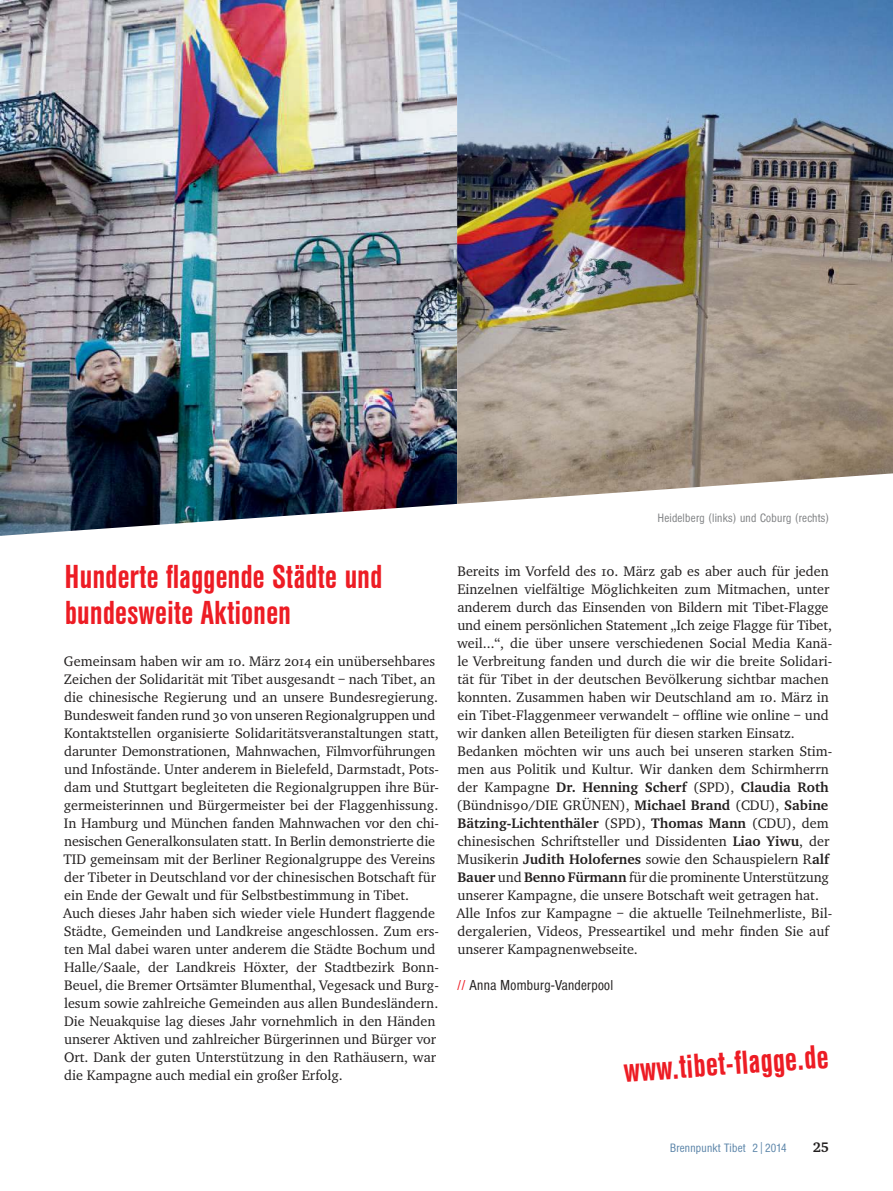
<style>
.page{position:relative;width:893px;height:1191px;background:#fff}
.page>*{position:absolute;margin:0;border:0;box-sizing:border-box;transform-origin:0 0}
.t1{font:500 33px/36px "Helvetica Con BQ";letter-spacing:.015em;color:#ed1c24}
.t2{font:14.25px/18px "Charter EF";color:#221f1f}
.t3{font:300 14.25px "Helvetica Con BQ";letter-spacing:.025em;color:#221f1f}
.t4{font:700 14.25px "Charter EF";color:#221f1f}
.t5{font:300 12px "Helvetica Con BQ";letter-spacing:.025em;color:#808284}
.t6{font:300 12px "Helvetica Con BQ";letter-spacing:.025em;color:#5c85a9}
.s1{font-family:"Charter EF Regular SC"}
.s2{font-weight:700}
.s3{color:#ed1c24}
</style>
<div class="page">
<img style="left:0;top:0;width:457px;height:473px">
<img style="left:457px;top:0;width:436px;height:473px">
<svg style="left:0;top:473px;width:893px;height:63px"></svg>
<h1 class="t1" style="left:65px;top:560px;width:319px">hunderte flaggende städte und bundesweite aktionen</h1>
<p class="t2" style="left:63px;top:653px;width:377px">Gemeinsam haben wir am <span class="s1">10.</span> März <span class="s1">2014</span> ein unübersehbares Zeichen der Solidarität mit Tibet ausgesandt – nach Tibet, an die chinesische Regierung und an unsere Bundesregierung.<br>Bundesweit fanden rund <span class="s1">30</span> von unseren Regionalgruppen und Kontaktstellen organisierte Solidaritätsveranstaltungen statt, darunter Demonstrationen, Mahnwachen, Filmvorführungen und Infostände. Unter anderem in Bielefeld, Darmstadt, Pots&shy;dam und Stuttgart begleiteten die Regionalgruppen ihre Bür&shy;germeisterinnen und Bürgermeister bei der Flaggenhissung.<br>In Hamburg und München fanden Mahnwachen vor den chi&shy;nesischen Generalkonsulaten statt. In Berlin demonstrierte die TID gemeinsam mit der Berliner Regionalgruppe des Vereins der Tibeter in Deutschland vor der chinesischen Botschaft für ein Ende der Gewalt und für Selbstbestimmung in Tibet.<br>Auch dieses Jahr haben sich wieder viele Hundert flaggende Städte, Gemeinden und Landkreise angeschlossen. Zum ers&shy;ten Mal dabei waren unter anderem die Städte Bochum und Halle/Saale, der Landkreis Höxter, der Stadtbezirk Bonn-Beuel, die Bremer Ortsämter Blumenthal, Vegesack und Burg&shy;lesum sowie zahlreiche Gemeinden aus allen Bundesländern.<br>Die Neuakquise lag dieses Jahr vornehmlich in den Händen unserer Aktiven und zahlreicher Bürgerin nen und Bürger vor Ort. Dank der guten Unterstützung in den Rathäusern, war die Kampagne auch medial ein großer Erfolg.</p>
<p class="t5" style="left:658px;top:511px;width:173px">Heidelberg (links) und Coburg (rechts)</p>
<p class="t2" style="left:456px;top:563px;width:377px">Bereits im Vorfeld des <span class="s1">10.</span> März gab es aber auch für jeden Einzelnen vielfältige Möglichkeiten zum Mitmachen, unter anderem durch das Einsenden von Bildern mit Tibet-Flagge und einem persönlichen Statement „Ich zeige Flagge für Tibet, weil…“, die über unsere verschiedenen Social Media Kanä&shy;le Verbreitung fanden und durch die wir die breite Solidari&shy;tät für Tibet in der deutschen Bevölkerung sichtbar machen konnten. Zusammen haben wir Deutschland am <span class="s1">10.</span> März in ein Tibet-Flaggenmeer verwandelt – offline wie online – und wir danken allen Beteiligten für diesen starken Einsatz.<br>Bedanken möchten wir uns auch bei unseren starken Stim&shy;men aus Politik und Kultur. Wir danken dem Schirmherrn der Kampagne <span class="s2">Dr. Henning Scherf</span> (SPD), <span class="s2">Claudia Roth </span>(Bündnis<span class="s1">90</span>/DIE GRÜNEN), <span class="s2">Michael Brand</span> (CDU), <span class="s2">Sabine Bätzing-Lichtenthäler</span> (SPD), <span class="s2">Thomas Mann</span> (CDU), dem chi nesischen Schriftsteller und Dissidenten <span class="s2">Liao Yiwu</span>, der Musikerin <span class="s2">Judith Holofernes</span> sowie den Schauspielern R<span class="s2">alf Bauer</span> und <span class="s2">Benno Fürmann</span> für die prominente Unterstützung unserer Kampagne, die unsere Botschaft weit getragen hat.<br>Alle Infos zur Kampagne – die aktuelle Teilnehmerliste, Bil&shy;dergalerien, Videos, Presseartikel und mehr finden Sie auf unserer Kampagnenwebseite.</p>
<p class="t3" style="left:457px;top:977px;width:158px"><span class="s3">//</span> Anna Momburg-Vanderpool</p>
<h1 class="t1" style="left:623px;top:1053px;width:208px;rotate:-4deg">www.tibet-flagge.de</h1>
<p class="t6" style="left:670px;top:1141px;width:118px">Brennpunkt Tibet 2 | 2014</p>
<p class="t4" style="left:813px;top:1141px;width:18px">25</p>
</div>
